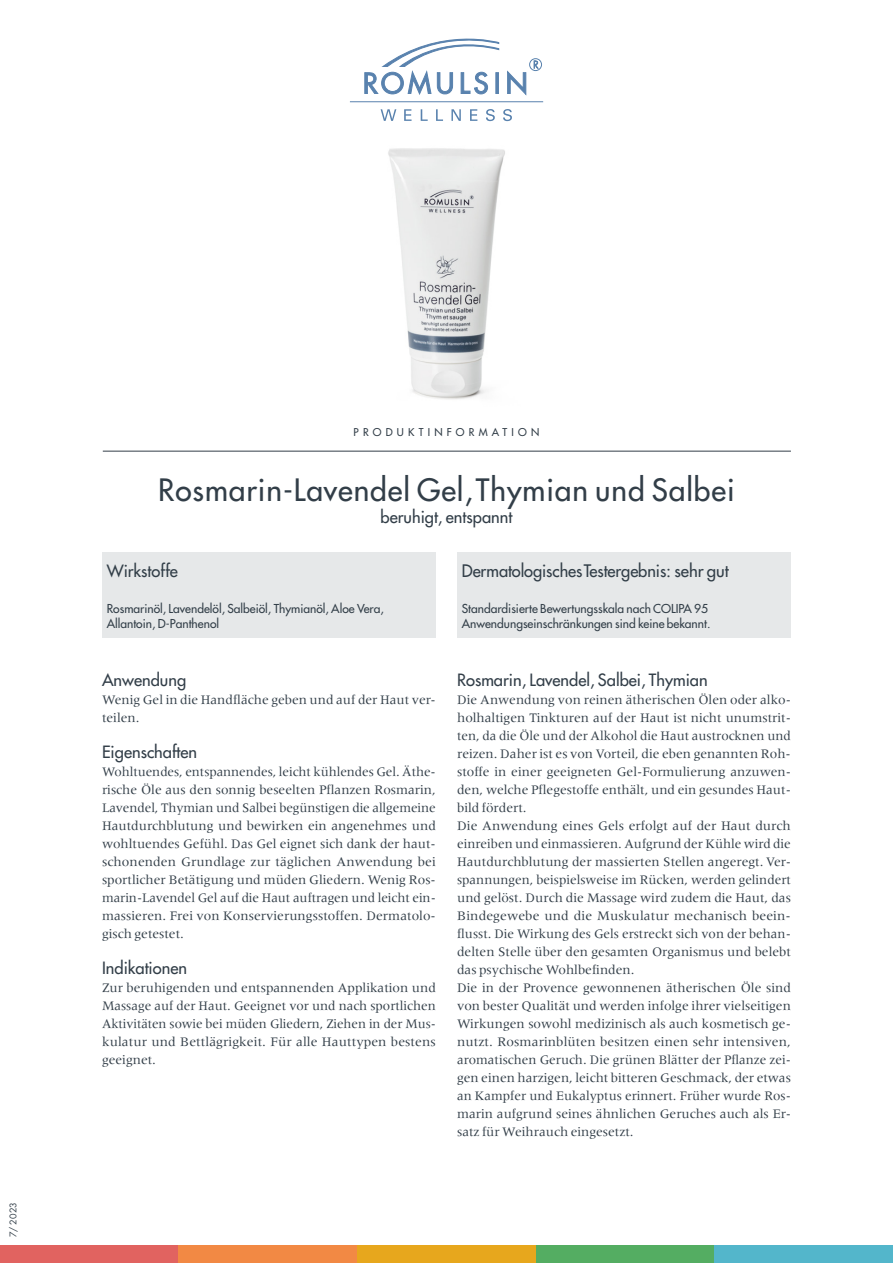
<style>
.page{position:relative;width:893px;height:1263px;background:#fff}
.page>*{position:absolute;margin:0;border:0;box-sizing:border-box;transform-origin:0 0}
.t1{font:500 30px "Futura Std";letter-spacing:.03em;color:#323e48}
.t2{font:500 16.8px "Futura Std";letter-spacing:-.005em;color:#323e48}
.t3{font:500 16.5px "Futura Std";color:#323e48}
.t4{font:13.5px/18px "Meridien";color:#323e48}
.t5{font:500 12px/15px "Futura Std";color:#323e48}
.t6{font:500 10.5px "Futura Std";letter-spacing:.4em;color:#323e48}
.t7{font:9px "Futura Std";color:#323e48}
.s1{font-size:17.25px}
</style>
<div class="page">
<div style="left:457px;top:553px;width:334px;height:85px;background:#e6e8e9"></div>
<div style="left:102px;top:553px;width:334px;height:85px;background:#e6e8e9"></div>
<hr style="left:103px;top:451px;width:688px;height:1px;background:#323e48">
<div style="left:0;top:1245px;width:179px;height:18px;background:#e16360"></div>
<div style="left:179px;top:1245px;width:178px;height:18px;background:#f28944"></div>
<div style="left:357px;top:1245px;width:179px;height:18px;background:#e7a71d"></div>
<div style="left:536px;top:1245px;width:178px;height:18px;background:#54ad62"></div>
<div style="left:714px;top:1245px;width:179px;height:18px;background:#53b6cb"></div>
<img style="left:388px;top:148px;width:117px;height:251px">
<svg style="left:507px;top:71px;width:19px;height:24px"></svg>
<svg style="left:365px;top:38px;width:134px;height:56px"></svg>
<div style="left:529px;top:58px;width:13px;height:13px;border:1px solid #5982ae;border-radius:50%"></div>
<svg style="left:533px;top:60px;width:6px;height:9px"></svg>
<svg style="left:381px;top:109px;width:131px;height:12px"></svg>
<hr style="left:350px;top:101px;width:193px;height:1px;background:#5982ae">
<p class="t7" style="left:7px;top:1237px;width:36px;rotate:-90deg">7/ 2023</p>
<p class="t6" style="left:354px;top:426px;width:187px">PRODUKTINFORMATION</p>
<h1 class="t1" style="left:158px;top:471px;width:578px">Rosmarin-Lavendel Gel, Thymian und Salbei</h1>
<p class="t3" style="left:381px;top:507px;width:133px">beruhigt, entspannt</p>
<p class="t3" style="left:107px;top:561px;width:73px">Wirkstoffe</p>
<p class="t2" style="left:462px;top:561px;width:269px">Dermatologisches Testergebnis<span class="s1">:</span> sehr gut</p>
<p class="t5" style="left:107px;top:601px;width:279px">Rosmarinöl, Lavendelöl, Salbeiöl, Thymianöl, Aloe Vera,<br>Allantoin, D-Panthenol</p>
<p class="t5" style="left:462px;top:601px;width:250px">Standardisierte Bewertungsskala nach COLIPA 95<br>Anwendungseinschränkungen sind keine bekannt.</p>
<p class="t3" style="left:102px;top:669px;width:86px">Anwendung</p>
<p class="t4" style="left:102px;top:690px;width:335px">Wenig Gel in die Handfläche geben und auf der Haut ver&shy;teilen.</p>
<p class="t3" style="left:102px;top:741px;width:97px">Eigenschaften</p>
<p class="t4" style="left:102px;top:762px;width:335px;text-align:justify">Wohltuendes, entspannendes, leicht kühlendes Gel. Äthe&shy;rische Öle aus den sonnig beseelten Pflanzen Rosmarin, Lavendel, Thymian und Salbei begünstigen die allgemeine Hautdurchblutung und bewirken ein angenehmes und wohltuendes Gefühl. Das Gel eignet sich dank der haut&shy;schonenden Grundlage zur täglichen Anwendung bei sportlicher Betätigung und müden Gliedern. Wenig Ros&shy;marin- Lavendel Gel auf die Haut auftragen und leicht ein&shy;massieren. Frei von Konservierungsstoffen. Dermatolo&shy;gisch getestet.</p>
<p class="t3" style="left:102px;top:957px;width:86px">Indikationen</p>
<p class="t4" style="left:102px;top:978px;width:335px;text-align:justify">Zur beruhigenden und entspannenden Applikation und Massage auf der Haut. Geeignet vor und nach sportlichen Aktivitäten sowie bei müden Gliedern, Ziehen in der Mus&shy;kulatur und Bettlägrigkeit. Für alle Hauttypen bestens geeignet.</p>
<p class="t3" style="left:457px;top:669px;width:252px">Rosmarin, Lavendel, Salbei, Thymian</p>
<p class="t4" style="left:457px;top:690px;width:335px">Die Anwendung von reinen ätherischen Ölen oder alko&shy;holhaltigen Tinkturen auf der Haut ist nicht unumstrit&shy;ten, da die Öle und der Alkohol die Haut austrocknen und reizen. Daher ist es von Vorteil, die eben genannten Roh&shy;stoffe in einer geeigneten Gel- Formulierung anzuwen&shy;den, welche Pflegestoffe enthält, und ein gesundes Haut&shy;bild fördert.<br>Die Anwendung eines Gels erfolgt auf der Haut durch einreiben und einmassieren. Aufgrund der Kühle wird die Hautdurchblutung der massierten Stellen angeregt. Ver&shy;spannungen, beispielsweise im Rücken, werden gelindert und gelöst. Durch die Massage wird zudem die Haut, das Bindegewebe und die Muskulatur mechanisch beein&shy;flusst. Die Wirkung des Gels erstreckt sich von der behan&shy;delten Stelle über den gesamten Organismus und belebt das psychische Wohlbefinden.<br>Die in der Provence gewonnenen ätherischen Öle sind von bester Qualität und werden infolge ihrer vielseitigen Wirkungen sowohl medizinisch als auch kosmetisch ge&shy;nutzt. Rosmarinblüten besitzen einen sehr intensiven, aromatischen Geruch. Die grünen Blätter der Pflanze zei&shy;gen einen harzigen, leicht bitteren Geschmack, der etwas an Kampfer und Eukalyptus erinnert. Früher wurde Ros&shy;marin aufgrund seines ähnlichen Geruches auch als Er&shy;satz für Weihrauch eingesetzt.</p>
</div>
